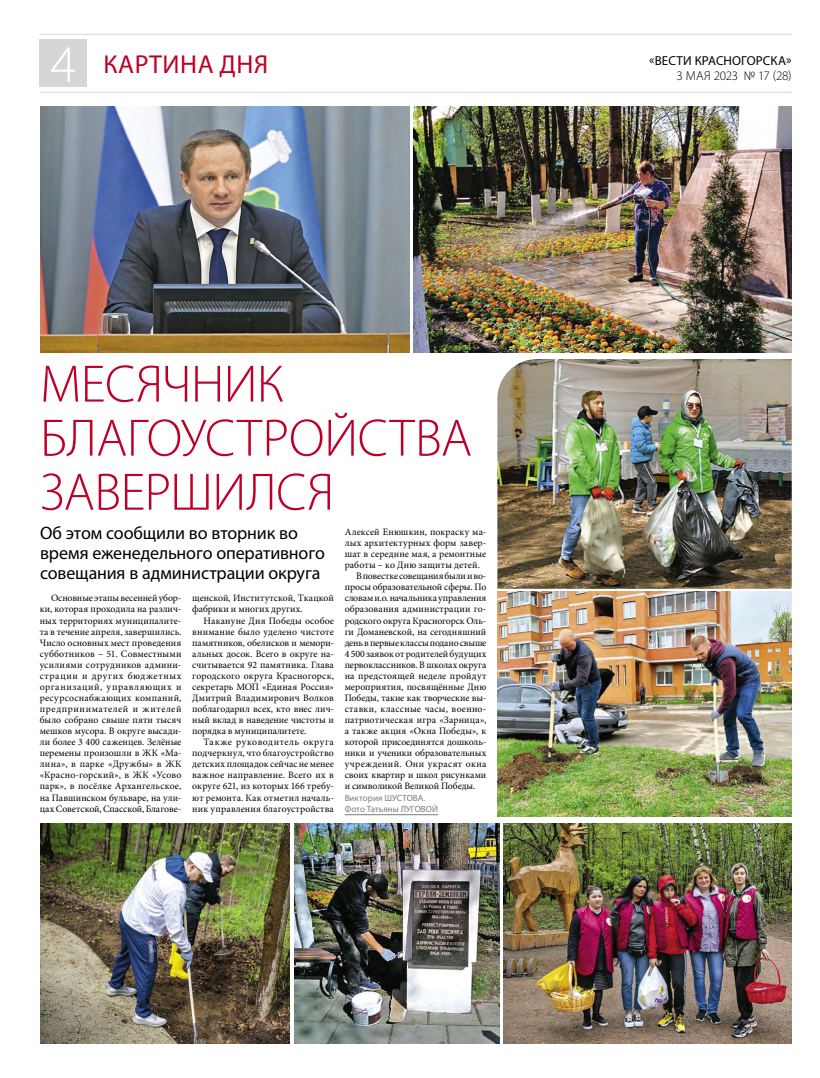
<style>
.page{position:relative;width:820px;height:1078px;background:#fff}
.page>*{position:absolute;margin:0;border:0;box-sizing:border-box;transform-origin:0 0}
.t1{font:300 53px/54px "Myriad Pro";letter-spacing:-.01em;color:#be0027}
.t2{font:300 53px "Myriad Pro";color:#fff}
.t3{font:26px "Myriad Pro";letter-spacing:.02em;color:#be0027}
.t4{font:18px/20px "Myriad Pro";letter-spacing:-.01em;color:#000}
.t5{font:13px "Myriad Pro";letter-spacing:.01em;color:#000}
.t6{font:300 13px "Myriad Pro";letter-spacing:-.025em;color:#000}
.t7{font:9.8px/11.1px "Minion Pro";color:#000;text-align:justify}
.t8{font:9.8px "Minion Pro";letter-spacing:-.02em;color:#000}
.t9{font:9.8px "Minion Pro";letter-spacing:.03em;color:#000}
.t10{font:9.8px "Minion Pro";letter-spacing:.035em;color:#000}
.t11{font:9px/11.1px "Myriad Pro";color:#7c7c7c}
</style>
<div class="page">
<hr style="left:40px;top:92px;width:751px;height:1px;background:#d6d6d6">
<hr style="left:40px;top:34px;width:751px;height:1px;background:#d6d6d6">
<div style="left:40px;top:40px;width:47px;height:47px;background:#d6d6d6"></div>
<hr style="left:344px;top:814px;width:94px;height:1px;background:#7c7c7c">
<img style="left:40px;top:106px;width:370px;height:246px">
<img style="left:413px;top:106px;width:378px;height:246px">
<img style="left:503px;top:823px;width:288px;height:220px">
<img style="left:497px;top:359px;width:294px;height:229px">
<img style="left:40px;top:823px;width:250px;height:220px">
<img style="left:497px;top:591px;width:294px;height:225px">
<img style="left:294px;top:823px;width:205px;height:220px">
<h1 class="t2" style="left:50px;top:32px;width:27px">4</h1>
<h3 class="t5" style="left:649px;top:53px;width:144px">«ВЕСТИ КРАСНОГОРСКА»</h3>
<h2 class="t3" style="left:103px;top:48px;width:166px">КАРТИНА ДНЯ</h2>
<h3 class="t6" style="left:676px;top:68px;width:116px">3 МАЯ 2023 № 17 (28)</h3>
<h1 class="t1" style="left:40px;top:356px;width:433px">МЕСЯЧНИК<br>БЛАГОУСТРОЙСТВА<br>ЗАВЕРШИЛСЯ</h1>
<h3 class="t4" style="left:40px;top:522px;width:286px">Об этом сообщили во вторник во время еженедельного оперативного совещания в администрации округа</h3>
<p class="t7" style="left:344px;top:526px;width:143px">Алексей Енюшкин, покраску ма-</p>
<p class="t7" style="left:344px;top:537px;width:143px">лых архитектурных форм завер-</p>
<p class="t7" style="left:344px;top:548px;width:143px">шат в середине мая, а ремонтные</p>
<p class="t7" style="left:344px;top:559px;width:137px">работы – ко Дню защиты детей.</p>
<p class="t8" style="left:356px;top:569px;width:132px">В повестке совещания были и во-</p>
<p class="t7" style="left:344px;top:581px;width:143px">просы образовательной сферы. По</p>
<p class="t7" style="left:344px;top:592px;width:143px">словам и.о. начальника управления</p>
<p class="t7" style="left:344px;top:603px;width:143px">образования администрации го-</p>
<p class="t7" style="left:344px;top:614px;width:143px">родского округа Красногорск Оль-</p>
<p class="t7" style="left:344px;top:625px;width:143px">ги Доманевской, на сегодняшний</p>
<p class="t8" style="left:344px;top:635px;width:143px">день в первые классы подано свыше</p>
<p class="t7" style="left:344px;top:648px;width:143px">4 500 заявок от родителей будущих</p>
<p class="t7" style="left:344px;top:659px;width:143px">первоклассников. В школах округа</p>
<p class="t7" style="left:344px;top:670px;width:143px">на предстоящей неделе пройдут</p>
<p class="t7" style="left:344px;top:681px;width:143px">мероприятия, посвящённые Дню</p>
<p class="t7" style="left:344px;top:692px;width:143px">Победы, такие как творческие вы-</p>
<p class="t9" style="left:344px;top:702px;width:143px">ставки, классные часы, военно-</p>
<p class="t7" style="left:344px;top:714px;width:143px">патриотическая игра «Зарница»,</p>
<p class="t7" style="left:344px;top:725px;width:143px">а также акция «Окна Победы», к</p>
<p class="t7" style="left:344px;top:736px;width:143px">которой присоединятся дошколь-</p>
<p class="t7" style="left:344px;top:747px;width:143px">ники и ученики образовательных</p>
<p class="t10" style="left:344px;top:757px;width:143px">учреждений. Они украсят окна</p>
<p class="t7" style="left:344px;top:769px;width:143px">своих квартир и школ рисунками</p>
<p class="t7" style="left:344px;top:780px;width:132px">и символикой Великой Победы.</p>
<p class="t11" style="left:344px;top:791px;width:95px">Виктория ШУСТОВА.<br>Фото Татьяны ЛУГОВОЙ</p>
<p class="t7" style="left:40px;top:592px;width:143px;text-indent:11px">Основные этапы весенней убор&shy;ки, которая проходила на различ&shy;ных территориях муниципалите&shy;та в течение апреля, завершились.<br>Число основных мест проведения субботников – 51. Совместными усилиями сотрудников админи&shy;страции и других бюджетных организаций, управляющих и ресурсоснабжающих компаний, предпринимателей и жителей было собрано свыше пяти тысяч мешков мусора. В округе высади&shy;ли более 3 400 саженцев. Зелёные перемены произошли в ЖК «Ма&shy;лина», в парке «Дружбы» в ЖК «Красно-горский», в ЖК «Усово парк», в посёлке Архангельское, на Павшинском бульваре, на ули&shy;цах Советской, Спасской, Благове-</p>
<p class="t7" style="left:192px;top:592px;width:143px">щенской, Институтской, Ткацкой фабрики и многих других.</p>
<p class="t7" style="left:192px;top:614px;width:143px;text-indent:11px">Накануне Дня Победы особое внимание было уделено чистоте памятников, обелисков и мемори&shy;альных досок. Всего в округе на&shy;считывается 92 памятника. Глава городского округа Красногорск, секретарь МОП «Единая Россия» Дмитрий Владимирович Волков поблагодарил всех, кто внес лич&shy;ный вклад в наведение чистоты и порядка в муниципалитете.</p>
<p class="t7" style="left:192px;top:736px;width:143px;text-indent:11px">Также руководитель округа подчеркнул, что благоустройство детских площадок сейчас не менее важное направление. Всего их в округе 621, из которых 166 требу&shy;ют ремонта. Как отметил началь&shy;ник управления благоустройства</p>
</div>
